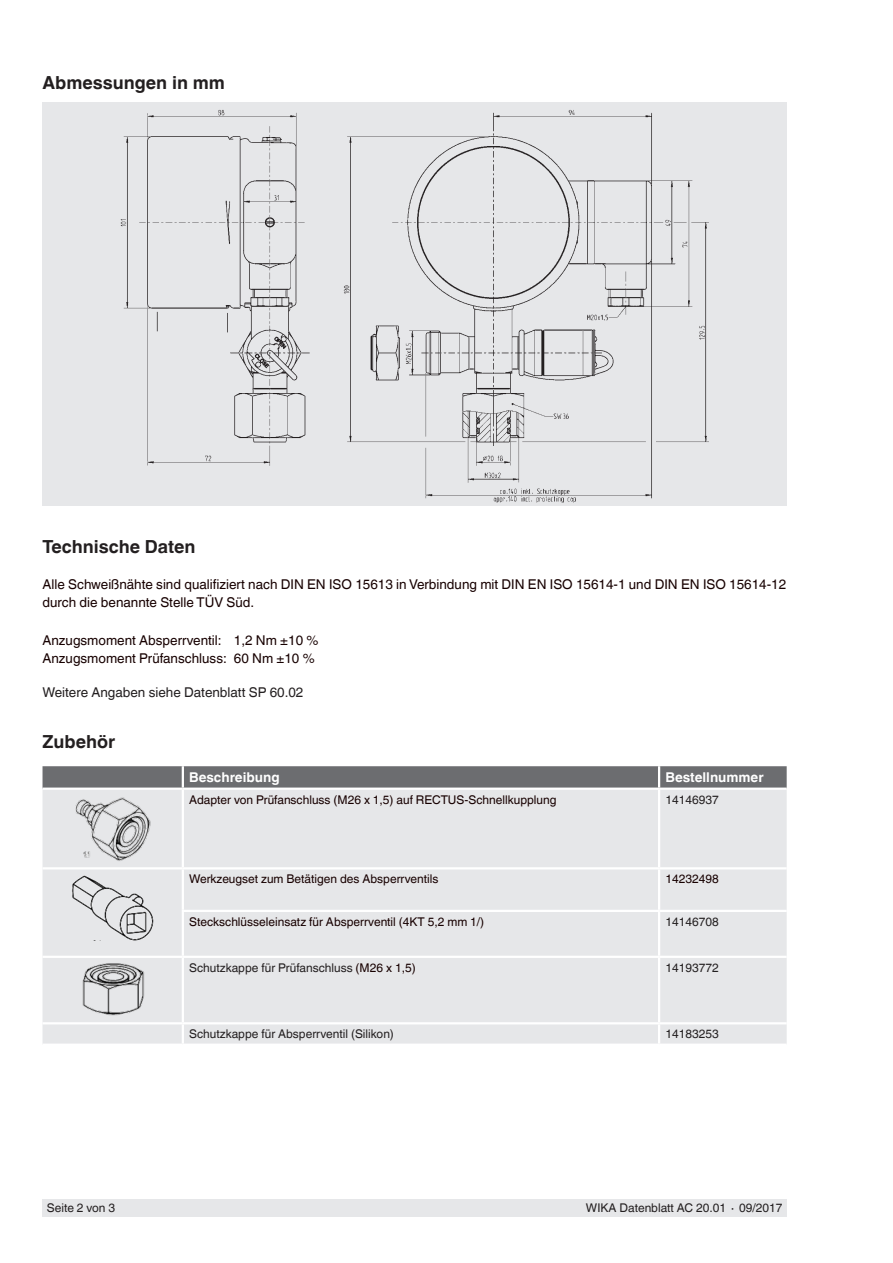
<style>
.page{position:relative;width:893px;height:1263px;background:#fff}
.page>*{position:absolute;margin:0;border:0;box-sizing:border-box;transform-origin:0 0}
.t1{font:700 18px "Helvetica World";color:#231f20}
.t2{font:13.5px/18px "Helvetica World";color:#170000}
.t3{font:13.5px "Helvetica World";color:#231f20}
.t4{font:700 13.5px "Helvetica World";color:#fff}
.t5{font:12px "Helvetica World";color:#170000}
.t6{font:12px "Helvetica World";color:#231f20}
.s1{color:#170000}
</style>
<div class="page">
<div style="left:43px;top:1199px;width:744px;height:17px;background:#e6e7e9"></div>
<div style="left:43px;top:102px;width:744px;height:404px;background:#e6e7e9"></div>
<div style="left:43px;top:766px;width:744px;height:21px;background:#6c6d70"></div>
<div style="left:43px;top:790px;width:744px;height:253px;background:#e6e7e9"></div>
<hr style="left:182px;top:766px;width:2px;height:21px;background:#fff">
<hr style="left:658px;top:766px;width:2px;height:21px;background:#fff">
<hr style="left:182px;top:790px;width:2px;height:77px;background:#fff">
<hr style="left:658px;top:790px;width:2px;height:77px;background:#fff">
<hr style="left:43px;top:867px;width:140px;height:2px;background:#fff">
<hr style="left:183px;top:867px;width:476px;height:2px;background:#fff">
<hr style="left:182px;top:869px;width:2px;height:41px;background:#fff">
<hr style="left:659px;top:867px;width:128px;height:2px;background:#fff">
<hr style="left:658px;top:869px;width:2px;height:41px;background:#fff">
<hr style="left:182px;top:910px;width:477px;height:2px;background:#fff">
<hr style="left:182px;top:912px;width:2px;height:44px;background:#fff">
<hr style="left:659px;top:910px;width:128px;height:2px;background:#fff">
<hr style="left:658px;top:912px;width:2px;height:44px;background:#fff">
<hr style="left:43px;top:956px;width:140px;height:2px;background:#fff">
<hr style="left:183px;top:956px;width:476px;height:2px;background:#fff">
<hr style="left:182px;top:958px;width:2px;height:64px;background:#fff">
<hr style="left:659px;top:956px;width:128px;height:2px;background:#fff">
<hr style="left:658px;top:958px;width:2px;height:64px;background:#fff">
<hr style="left:43px;top:1022px;width:140px;height:2px;background:#fff">
<hr style="left:183px;top:1022px;width:476px;height:2px;background:#fff">
<svg style="left:182px;top:1024px;width:2px;height:19px"></svg>
<hr style="left:659px;top:1022px;width:128px;height:2px;background:#fff">
<svg style="left:658px;top:1024px;width:2px;height:19px"></svg>
<img style="left:70px;top:795px;width:85px;height:67px">
<img style="left:70px;top:875px;width:85px;height:65px">
<img style="left:81px;top:963px;width:64px;height:54px">
<img style="left:120px;top:109px;width:589px;height:394px">
<h1 class="t1" style="left:43px;top:73px;width:184px">Abmessungen in mm</h1>
<h1 class="t1" style="left:43px;top:536px;width:155px">Technische Daten</h1>
<p class="t2" style="left:43px;top:575px;width:745px">Alle Schweißnähte sind qualifiziert nach DIN EN ISO 15613 in Verbindung mit DIN EN ISO 15614-1 und DIN EN ISO 15614-12 durch die benannte Stelle TÜV Süd.</p>
<p class="t2" style="left:43px;top:631px;width:277px">Anzugsmoment Absperrventil: 1,2 Nm ±10 %<br>Anzugsmoment Prüfanschluss: 60 Nm ±10 %</p>
<p class="t3" style="left:43px;top:685px;width:262px">Weitere Angaben siehe Datenblatt SP 60.02</p>
<h1 class="t1" style="left:43px;top:731px;width:74px">Zubehör</h1>
<p class="t4" style="left:189px;top:770px;width:92px">Beschreibung</p>
<p class="t4" style="left:665px;top:770px;width:100px">Bestellnummer</p>
<p class="t5" style="left:189px;top:792px;width:369px">Adapter von Prüfanschluss (M26 x 1,5) auf RECTUS-Schnellkupplung</p>
<p class="t6" style="left:665px;top:792px;width:55px">14146937</p>
<p class="t5" style="left:189px;top:872px;width:251px">Werkzeugset zum Betätigen des Absperrventils</p>
<p class="t5" style="left:665px;top:872px;width:55px">14232498</p>
<p class="t5" style="left:189px;top:915px;width:296px">Steckschlüsseleinsatz für Absperrventil (4KT 5,2 mm 1/)</p>
<p class="t6" style="left:665px;top:915px;width:55px">14146708</p>
<p class="t6" style="left:189px;top:961px;width:228px">Schutzkappe für Prüfanschluss <span class="s1">(M26 x 1,5)</span></p>
<p class="t6" style="left:665px;top:961px;width:55px">14193772</p>
<p class="t6" style="left:189px;top:1027px;width:206px">Schutzkappe für Absperrventil (Silikon)</p>
<p class="t6" style="left:665px;top:1027px;width:55px">14183253</p>
<p class="t6" style="left:47px;top:1201px;width:70px">Seite 2 von 3</p>
<p class="t6" style="left:586px;top:1201px;width:198px">WIKA Datenblatt AC 20.01 ∙ 09/2017</p>
</div>
